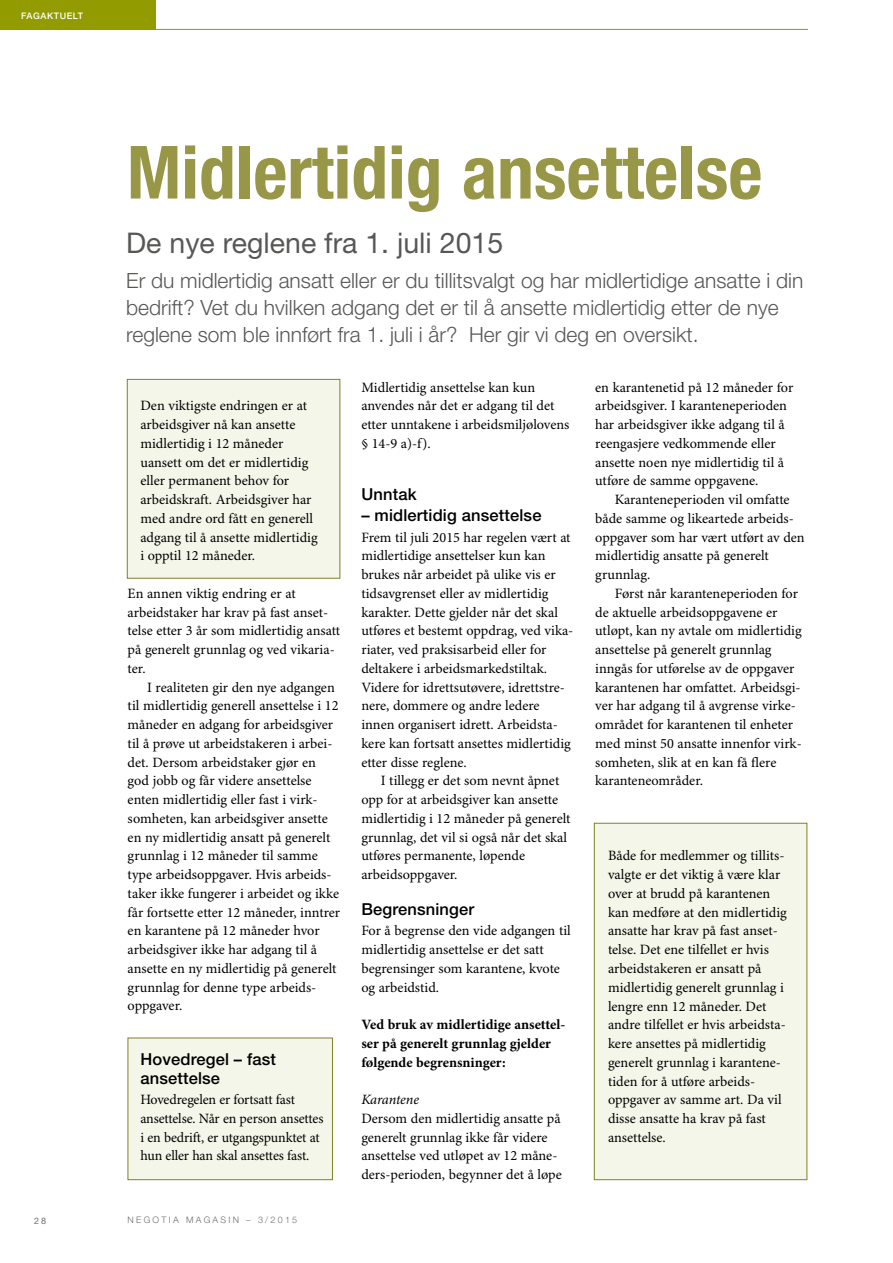
<style>
.page{position:relative;width:893px;height:1263px;background:#fff}
.page>*{position:absolute;margin:0;border:0;box-sizing:border-box;transform-origin:0 0}
.t1{font:700 condensed 73.5px "Helvetica Neue LT Std";color:#989647}
.t2{font:28.5px "Helvetica Neue LT Std";color:#575756}
.t3{font:300 21px/27px "Helvetica Neue LT Std";color:#575756}
.t4{font:500 16.5px/18.8px "Helvetica Neue LT Std";letter-spacing:.01em;color:#000}
.t5{font:14.25px/18.8px "Minion Pro";color:#000}
.t6{font:700 14.25px/18.8px "Minion Pro";color:#000}
.t7{font:italic 14.25px "Minion Pro";letter-spacing:-.015em;color:#000}
.t8{font:300 9px "Helvetica Neue LT Std";letter-spacing:.25em;color:#706f6f}
.t9{font:500 9px "Helvetica Neue LT Std";letter-spacing:.06em;color:#fff}
.t10{font:9px "Helvetica Neue LT Std";color:#706f6f}
</style>
<div class="page">
<div style="left:594px;top:823px;width:213px;height:357px;background:#f5f6ea;border:1px solid #808222"></div>
<div style="left:127px;top:379px;width:213px;height:200px;background:#f5f6ea;border:1px solid #808222"></div>
<div style="left:128px;top:1037px;width:205px;height:143px;background:#f5f6ea;border:1px solid #808222"></div>
<div style="left:0;top:0;width:155px;height:30px;background:#929c00"></div>
<hr style="left:149px;top:29px;width:659px;height:1px;background:#929c00">
<p class="t9" style="left:21px;top:11px;width:63px">FAGAKTUELT</p>
<h1 class="t1" style="left:127px;top:128px;width:637px">Midlertidig ansettelse</h1>
<h2 class="t2" style="left:126px;top:226px;width:378px">De nye reglene fra 1. juli 2015</h2>
<h3 class="t3" style="left:126px;top:267px;width:679px">Er du midlertidig ansatt eller er du tillitsvalgt og har midlertidige ansatte i din bedrift? Vet du hvilken adgang det er til å ansette midlertidig etter de nye reglene som ble innført fra 1. juli i år? Her gir vi deg en oversikt.</h3>
<p class="t5" style="left:140px;top:397px;width:179px">Den viktigste endringen er at arbeidsgiver nå kan ansette midlertidig i 12 måneder uansett om det er midlertidig eller permanent behov for arbeidskraft. Arbeidsgiver har med andre ord fått en generell adgang til å ansette midlertidig i opptil 12 måneder.</p>
<p class="t5" style="left:128px;top:584px;width:214px">En annen viktig endring er at arbeidstaker har krav på fast anset&shy;telse etter 3 år som midlertidig ansatt på generelt grunnlag og ved vikaria&shy;ter.</p>
<p class="t5" style="left:128px;top:678px;width:214px;text-indent:19px">I realiteten gir den nye adgangen til midlertidig generell ansettelse i 12 måneder en adgang for arbeidsgiver til å prøve ut arbeidstakeren i arbei&shy;det. Dersom arbeidstaker gjør en god jobb og får videre ansettelse enten midlertidig eller fast i virk&shy;somheten, kan arbeidsgiver ansette en ny midlertidig ansatt på generelt grunnlag i 12 måneder til samme type arbeidsoppgaver. Hvis arbeids&shy;taker ikke fungerer i arbeidet og ikke får fortsette etter 12 måneder, inntrer en karantene på 12 måneder hvor arbeidsgiver ikke har adgang til å ansette en ny midlertidig på generelt grunnlag for denne type arbeids&shy;oppgaver.</p>
<p class="t4" style="left:140px;top:1050px;width:137px">Hovedregel – fast ansettelse</p>
<p class="t5" style="left:140px;top:1091px;width:185px">Hovedregelen er fortsatt fast ansettelse. Når en person ansettes i en bedrift, er utgangspunktet at hun eller han skal ansettes fast.</p>
<p class="t5" style="left:361px;top:378px;width:210px">Midlertidig ansettelse kan kun anvendes når det er adgang til det etter unntakene i arbeidsmiljølovens § 14-9 a)-f).</p>
<p class="t4" style="left:361px;top:484px;width:57px">Unntak</p>
<p class="t4" style="left:361px;top:506px;width:182px">– midlertidig ansettelse</p>
<p class="t5" style="left:361px;top:528px;width:214px">Frem til juli 2015 har regelen vært at midlertidige ansettelser kun kan brukes når arbeidet på ulike vis er tidsavgrenset eller av midlertidig karakter. Dette gjelder når det skal utføres et bestemt oppdrag, ved vika&shy;riater, ved praksisarbeid eller for deltakere i arbeidsmarkedstiltak.<br>Videre for idrettsutøvere, idrettstre&shy;nere, dommere og andre ledere innen organisert idrett. Arbeidsta&shy;kere kan fortsatt ansettes midlertidig etter disse reglene.</p>
<p class="t5" style="left:361px;top:772px;width:211px;text-indent:19px">I tillegg er det som nevnt åpnet opp for at arbeidsgiver kan ansette midlertidig i 12 måneder på generelt grunnlag, det vil si også når det skal utføres permanente, løpende arbeidsoppgaver.</p>
<p class="t4" style="left:361px;top:900px;width:114px">Begrensninger</p>
<p class="t5" style="left:361px;top:922px;width:211px">For å begrense den vide adgangen til midlertidig ansettelse er det satt begrensinger som karantene, kvote og arbeidstid.</p>
<p class="t6" style="left:361px;top:1016px;width:205px">Ved bruk av midlertidige ansettel&shy;ser på generelt grunnlag gjelder følgende begrensninger:</p>
<p class="t7" style="left:361px;top:1091px;width:59px">Karantene</p>
<p class="t5" style="left:361px;top:1109px;width:202px">Dersom den midlertidig ansatte på generelt grunnlag ikke får videre ansettelse ved utløpet av 12 måne&shy;ders-perioden, begynner det å løpe</p>
<p class="t5" style="left:595px;top:378px;width:200px">en karantenetid på 12 måneder for arbeidsgiver. I karanteneperioden har arbeidsgiver ikke adgang til å reengasjere vedkommende eller ansette noen nye midlertidig til å utføre de samme oppgavene.</p>
<p class="t5" style="left:595px;top:491px;width:211px;text-indent:19px">Karanteneperioden vil omfatte både samme og likeartede arbeids&shy;oppgaver som har vært utført av den midlertidig ansatte på generelt grunnlag.</p>
<p class="t5" style="left:595px;top:584px;width:208px;text-indent:19px">Først når karanteneperioden for de aktuelle arbeidsoppgavene er utløpt, kan ny avtale om midlertidig ansettelse på generelt grunnlag inngås for utførelse av de oppgaver karantenen har omfattet. Arbeidsgi&shy;ver har adgang til å avgrense virke&shy;området for karantenen til enheter med minst 50 ansatte innenfor virk&shy;somheten, slik at en kan få flere karanteneområder.</p>
<p class="t5" style="left:608px;top:847px;width:180px">Både for medlemmer og tillits&shy;valgte er det viktig å være klar over at brudd på karantenen kan medføre at den midlertidig ansatte har krav på fast anset&shy;telse. Det ene tilfellet er hvis arbeidstakeren er ansatt på midlertidig generelt grunnlag i lengre enn 12 måneder. Det andre tilfellet er hvis arbeidsta&shy;kere ansettes på midlertidig generelt grunnlag i karantene&shy;tiden for å utføre arbeids&shy;oppgaver av samme art. Da vil disse ansatte ha krav på fast ansettelse.</p>
<p class="t10" style="left:34px;top:1215px;width:14px">28</p>
<p class="t8" style="left:128px;top:1215px;width:171px">NEGOTIA MAGASIN – 3/2015</p>
</div>
